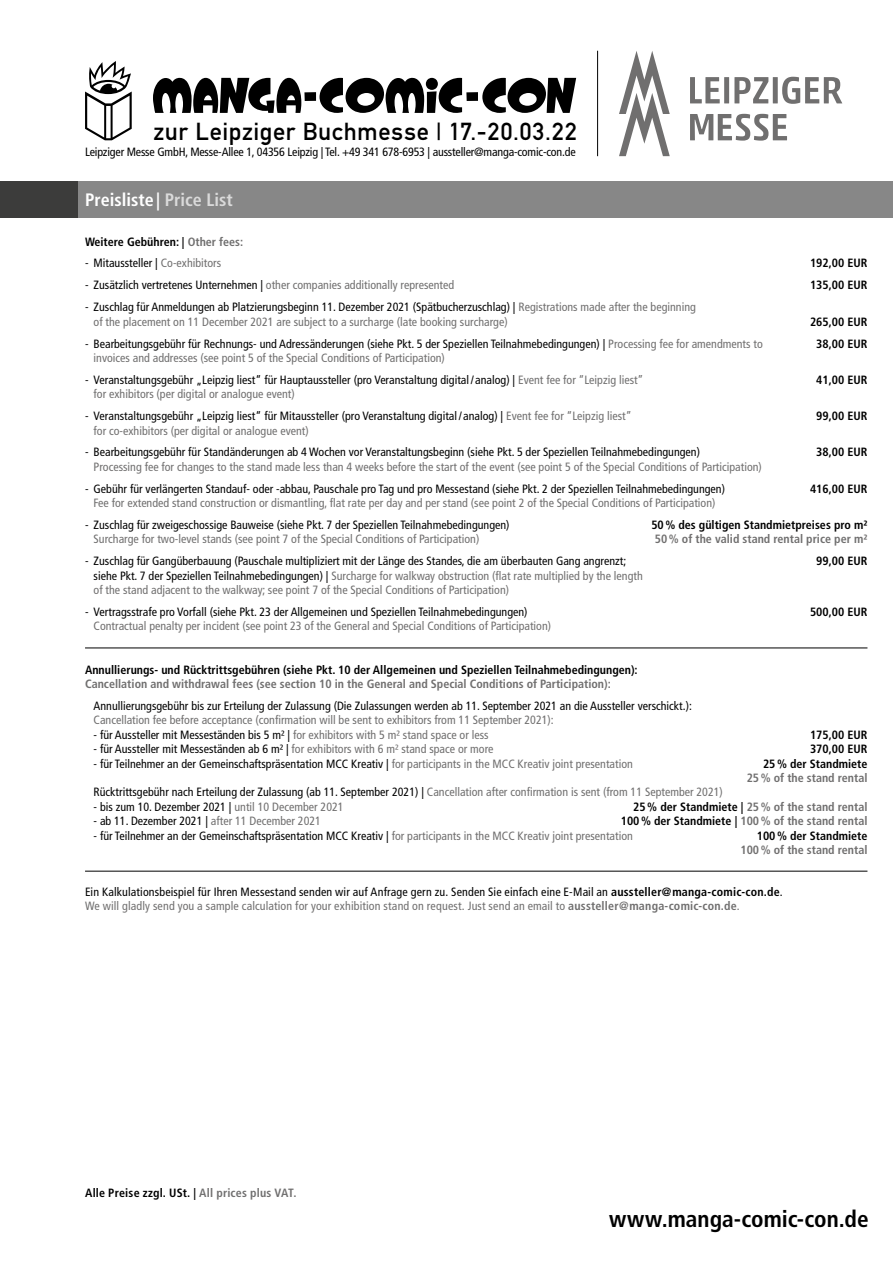
<style>
.page{position:relative;width:893px;height:1263px;background:#fff}
.page>*{position:absolute;margin:0;border:0;box-sizing:border-box;transform-origin:0 0}
.t1{font:24.3px "DIN Mittelschrift";letter-spacing:.025em;color:#000}
.t2{font:700 condensed 23.25px "Frutiger";color:#000}
.t3{font:700 condensed 18px "Frutiger";color:#fff}
.t4{font:condensed 12px/14.4px "Frutiger";color:#000}
.t5{font:condensed 12px/14.4px "Frutiger";color:#706f6f}
.t6{font:700 condensed 12px "Frutiger";color:#000}
.t7{font:700 condensed 12px "Frutiger";color:#706f6f}
.s1{color:#dadada}
.s2{color:#706f6f}
.s3{color:#000}
.s4{font-weight:700}
.s5{font-weight:700;color:#706f6f}
</style>
<div class="page">
<hr style="left:597px;top:51px;width:1px;height:105px;background:#000">
<svg style="left:690px;top:114px;width:97px;height:27px"></svg>
<svg style="left:690px;top:77px;width:152px;height:27px"></svg>
<svg style="left:619px;top:51px;width:51px;height:105px"></svg>
<div style="left:0;top:182px;width:893px;height:36px;background:#878787"></div>
<div style="left:0;top:182px;width:78px;height:36px;background:#3c3c3b"></div>
<hr style="left:85px;top:871px;width:782px;height:1px;background:#000">
<hr style="left:85px;top:648px;width:782px;height:1px;background:#000">
<div style="left:304px;top:92px;width:12px;height:9px;background:#000"></div>
<div style="left:466px;top:92px;width:12px;height:9px;background:#000"></div>
<svg style="left:153px;top:78px;width:148px;height:35px"></svg>
<svg style="left:320px;top:78px;width:142px;height:35px"></svg>
<svg style="left:482px;top:78px;width:94px;height:35px"></svg>
<svg style="left:85px;top:61px;width:47px;height:79px"></svg>
<h1 class="t1" style="left:154px;top:118px;width:425px">zur Leipziger Buchmesse | 17.-20.03.22</h1>
<p class="t4" style="left:85px;top:145px;width:492px">Leipziger Messe GmbH, Messe-Allee 1, 04356 Leipzig | Tel. +49 341 678-6953 | aussteller@manga-comic-con.de</p>
<h3 class="t3" style="left:85px;top:189px;width:149px">Preisliste | <span class="s1">Price List</span></h3>
<p class="t6" style="left:85px;top:235px;width:160px">Weitere Gebühren: | <span class="s2">Other fees:</span></p>
<p class="t4" style="left:85px;top:256px;width:138px">- Mitaussteller | <span class="s2">Co-exhibitors</span></p>
<p class="t6" style="left:810px;top:256px;width:59px">192,00 EUR</p>
<p class="t5" style="left:85px;top:278px;width:371px"><span class="s3">- Zusätzlich vertretenes Unternehmen |</span> other companies additionally represented</p>
<p class="t6" style="left:810px;top:278px;width:59px">135,00 EUR</p>
<p class="t5" style="left:94px;top:300px;width:604px;text-indent:-9px"><span class="s3">- Zuschlag für Anmeldungen ab Platzierungsbeginn 11. Dezember 2021 (Spätbucherzuschlag) |</span> Registrations made after the beginning of the placement on 11 December 2021 are subject to a surcharge (late booking surcharge)</p>
<p class="t6" style="left:810px;top:314px;width:59px">265,00 EUR</p>
<p class="t4" style="left:85px;top:336px;width:679px">- Bearbeitungsgebühr für Rechnungs- und Adressänderungen (siehe Pkt. 5 der Speziellen Teilnahmebedingungen) | <span class="s2">Processing fee for amendments to</span></p>
<p class="t6" style="left:816px;top:336px;width:53px">38,00 EUR</p>
<p class="t5" style="left:94px;top:351px;width:353px">invoices and addresses (see point 5 of the Special Conditions of Participation)</p>
<p class="t4" style="left:85px;top:373px;width:560px">- Veranstaltungsgebühr „Leipzig liest“ für Hauptaussteller (pro Veranstaltung digital/ analog) | <span class="s2">Event fee for “Leipzig liest”</span></p>
<p class="t6" style="left:816px;top:373px;width:53px">41,00 EUR</p>
<p class="t5" style="left:94px;top:387px;width:203px">for exhibitors (per digital or analogue event)</p>
<p class="t4" style="left:85px;top:409px;width:548px">- Veranstaltungsgebühr „Leipzig liest“ für Mitaussteller (pro Veranstaltung digital/ analog) | <span class="s2">Event fee for “Leipzig liest”</span></p>
<p class="t6" style="left:816px;top:409px;width:53px">99,00 EUR</p>
<p class="t5" style="left:94px;top:423px;width:217px">for co-exhibitors (per digital or analogue event)</p>
<p class="t4" style="left:85px;top:445px;width:616px">- Bearbeitungsgebühr für Standänderungen ab 4 Wochen vor Veranstaltungsbeginn (siehe Pkt. 5 der Speziellen Teilnahmebedingungen)</p>
<p class="t6" style="left:816px;top:445px;width:53px">38,00 EUR</p>
<p class="t5" style="left:94px;top:460px;width:670px">Processing fee for changes to the stand made less than 4 weeks before the start of the event (see point 5 of the Special Conditions of Participation)</p>
<p class="t4" style="left:85px;top:481px;width:641px">- Gebühr für verlängerten Standauf- oder -abbau, Pauschale pro Tag und pro Messestand (siehe Pkt. 2 der Speziellen Teilnahmebedingungen)</p>
<p class="t6" style="left:810px;top:481px;width:59px">416,00 EUR</p>
<p class="t5" style="left:94px;top:496px;width:623px">Fee for extended stand construction or dismantling, flat rate per day and per stand (see point 2 of the Special Conditions of Participation)</p>
<p class="t4" style="left:85px;top:518px;width:426px">- Zuschlag für zweigeschossige Bauweise (siehe Pkt. 7 der Speziellen Teilnahmebedingungen)</p>
<p class="t6" style="left:651px;top:518px;width:218px">50% des gültigen Standmietpreises pro m²</p>
<p class="t5" style="left:94px;top:532px;width:387px">Surcharge for two-level stands (see point 7 of the Special Conditions of Participation)</p>
<p class="t7" style="left:655px;top:532px;width:214px">50% of the valid stand rental price per m²</p>
<p class="t4" style="left:85px;top:554px;width:543px">- Zuschlag für Gangüberbauung (Pauschale multipliziert mit der Länge des Standes, die am überbauten Gang angrenzt;</p>
<p class="t6" style="left:816px;top:554px;width:53px">99,00 EUR</p>
<p class="t5" style="left:94px;top:568px;width:551px"><span class="s3">siehe Pkt. 7 der Speziellen Teilnahmebedingungen) |</span> Surcharge for walkway obstruction (flat rate multiplied by the length of the stand adjacent to the walkway; see point 7 of the Special Conditions of Participation)</p>
<p class="t4" style="left:85px;top:605px;width:444px">- Vertragsstrafe pro Vorfall (siehe Pkt. 23 der Allgemeinen und Speziellen Teilnahmebedingungen)</p>
<p class="t6" style="left:810px;top:605px;width:59px">500,00 EUR</p>
<p class="t5" style="left:94px;top:619px;width:459px">Contractual penalty per incident (see point 23 of the General and Special Conditions of Participation)</p>
<p class="t6" style="left:85px;top:662px;width:554px">Annullierungs- und Rücktrittsgebühren (siehe Pkt. 10 der Allgemeinen und Speziellen Teilnahmebedingungen):</p>
<p class="t7" style="left:85px;top:677px;width:527px">Cancellation and withdrawal fees (see section 10 in the General and Special Conditions of Participation):</p>
<p class="t4" style="left:94px;top:699px;width:600px">Annullierungsgebühr bis zur Erteilung der Zulassung (Die Zulassungen werden ab 11. September 2021 an die Aussteller verschickt.):</p>
<p class="t5" style="left:94px;top:713px;width:462px">Cancellation fee before acceptance (confirmation will be sent to exhibitors from 11 September 2021):</p>
<p class="t4" style="left:94px;top:727px;width:397px">- für Aussteller mit Messeständen bis 5 m² | <span class="s2">for exhibitors with 5 m² stand space or less</span></p>
<p class="t6" style="left:810px;top:727px;width:59px">175,00 EUR</p>
<p class="t5" style="left:94px;top:742px;width:401px"><span class="s3">- für Aussteller mit Messeständen ab 6 m² |</span> for exhibitors with 6 m² stand space or more</p>
<p class="t6" style="left:810px;top:742px;width:59px">370,00 EUR</p>
<p class="t4" style="left:94px;top:756px;width:541px">- für Teilnehmer an der Gemeinschaftspräsentation MCC Kreativ | <span class="s2">for participants in the MCC Kreativ joint presentation</span></p>
<p class="t6" style="left:763px;top:756px;width:106px">25% der Standmiete</p>
<p class="t7" style="left:747px;top:771px;width:122px">25% of the stand rental</p>
<p class="t4" style="left:94px;top:785px;width:631px">Rücktrittsgebühr nach Erteilung der Zulassung (ab 11. September 2021) | <span class="s2">Cancellation after confirmation is sent (from 11 September 2021)</span></p>
<p class="t4" style="left:94px;top:799px;width:252px">- bis zum 10. Dezember 2021 | <span class="s2">until 10 December 2021</span></p>
<p class="t7" style="left:633px;top:799px;width:236px"><span class="s3">25% der Standmiete |</span> 25% of the stand rental</p>
<p class="t4" style="left:94px;top:814px;width:229px">- ab 11. Dezember 2021 | <span class="s2">after 11 December 2021</span></p>
<p class="t7" style="left:621px;top:814px;width:248px"><span class="s3">100% der Standmiete |</span> 100% of the stand rental</p>
<p class="t4" style="left:94px;top:828px;width:541px">- für Teilnehmer an der Gemeinschaftspräsentation MCC Kreativ | <span class="s2">for participants in the MCC Kreativ joint presentation</span></p>
<p class="t6" style="left:757px;top:828px;width:112px">100% der Standmiete</p>
<p class="t7" style="left:740px;top:843px;width:129px">100% of the stand rental</p>
<p class="t4" style="left:85px;top:884px;width:699px">Ein Kalkulationsbeispiel für Ihren Messestand senden wir auf Anfrage gern zu. Senden Sie einfach eine E-Mail an <span class="s4">aussteller@manga-comic-con.de</span>.<br><span class="s2">We will gladly send you a sample calculation for your exhibition stand on request. Just send an email to</span> <span class="s5">aussteller@manga-comic-con.de</span><span class="s2">.</span></p>
<p class="t6" style="left:85px;top:1186px;width:213px">Alle Preise zzgl. USt. | <span class="s2">All prices plus VAT.</span></p>
<h2 class="t2" style="left:609px;top:1205px;width:261px">www.manga-comic-con.de</h2>
</div>
